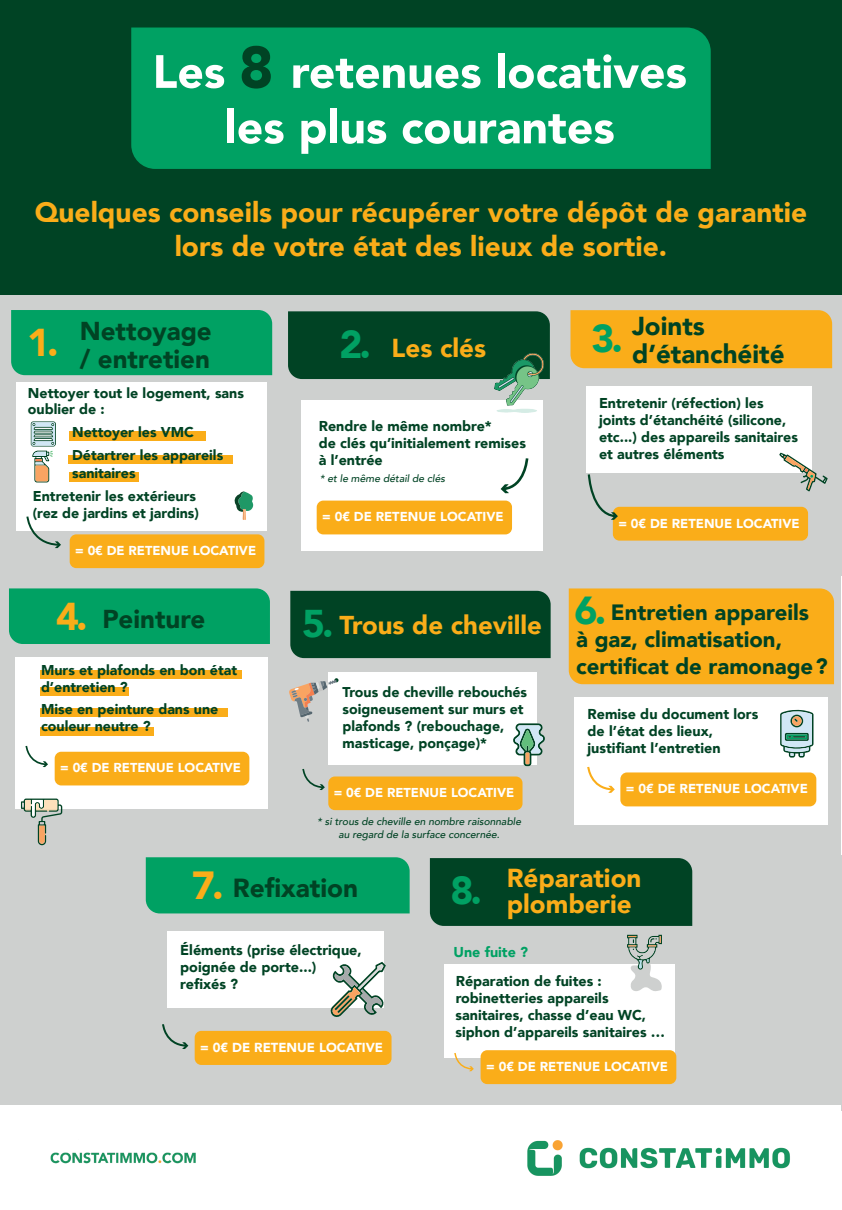
<style>
.page{position:relative;width:842px;height:1210px;background:#fff}
.page>*{position:absolute;margin:0;border:0;box-sizing:border-box;transform-origin:0 0}
.t1{font:900 39px "Avenir";color:#00a163}
.t2{font:900 38.8px "Avenir";color:#faad19}
.t3{font:900 28px/33.6px "Avenir";color:#faad19;text-align:center}
.t4{font:900 26.1px "Avenir";color:#004324}
.t5{font:900 26px/26px "Avenir";color:#faad19}
.t6{font:900 25.9px/28px "Avenir";color:#004324}
.t7{font:900 25.9px "Avenir";color:#faad19}
.t8{font:900 25.8px/28.4px "Avenir";color:#004324}
.t9{font:900 25.8px "Avenir";color:#faad19}
.t10{font:900 22.1px/26.8px "Avenir";color:#004324}
.t11{font:900 14.4px/17.2px "Avenir";color:#004324}
.t12{font:900 14.3px/17.1px "Avenir";color:#004324}
.t13{font:900 14.3px "Avenir";color:#00a163}
.t14{font:900 14.2px/17.1px "Avenir";color:#004324}
.t15{font:900 13.1px "Avenir";color:#fff}
.t16{font:900 13px "Avenir";color:#fff}
.t17{font:900 12.9px "Avenir";color:#fff}
.t18{font:italic 500 10.4px "Avenir";color:#004324}
.t19{font:italic 500 10.3px/12.4px "Avenir";color:#004324;text-align:center}
.s1{font-size:38.9px;color:#00a163}
.s2{font-size:38.8px;color:#faad19}
.s3{font-size:38.7px;color:#00a163}
.s4{font-size:39px;color:#00a163}
.s5{font-size:39.2px;color:#faad19}
</style>
<div class="page">
<div style="left:0;top:855px;width:842px;height:255px;background:#ced0cf"></div>
<div style="left:1px;top:0;width:841px;height:295px;background:#004324"></div>
<div style="left:131px;top:28px;width:580px;height:141px;background:#00a163"></div>
<svg style="left:156px;top:55px;width:68px;height:33px;background:#6dc9a6"></svg>
<svg style="left:242px;top:46px;width:29px;height:43px"></svg>
<svg style="left:293px;top:59px;width:187px;height:29px;background:#77ccab"></svg>
<div style="left:498px;top:53px;width:7px;height:35px;background:#fff"></div>
<svg style="left:509px;top:54px;width:177px;height:34px;background:#65c6a0"></svg>
<div style="left:227px;top:108px;width:7px;height:35px;background:#fff"></div>
<svg style="left:238px;top:120px;width:46px;height:24px"></svg>
<svg style="left:301px;top:120px;width:25px;height:34px"></svg>
<div style="left:330px;top:108px;width:7px;height:35px;background:#fff"></div>
<svg style="left:342px;top:120px;width:44px;height:24px"></svg>
<svg style="left:403px;top:114px;width:211px;height:30px;background:#71caa8"></svg>
<div style="left:1px;top:296px;width:280px;height:280px;background:#ced0cf"></div>
<div style="left:280px;top:296px;width:281px;height:281px;background:#ced0cf"></div>
<div style="left:16px;top:382px;width:250px;height:149px;background:#fff"></div>
<div style="left:301px;top:400px;width:242px;height:150px;background:#fff"></div>
<div style="left:69px;top:431px;width:136px;height:9px;background:#faad19"></div>
<div style="left:69px;top:455px;width:164px;height:9px;background:#faad19"></div>
<div style="left:69px;top:472px;width:69px;height:10px;background:#faad19"></div>
<div style="left:288px;top:311px;width:262px;height:68px;background:#004324"></div>
<div style="left:11px;top:310px;width:261px;height:65px;background:#00a163"></div>
<svg style="left:31px;top:421px;width:25px;height:61px"></svg>
<img style="left:494px;top:354px;width:50px;height:58px">
<svg style="left:26px;top:516px;width:35px;height:32px"></svg>
<svg style="left:234px;top:491px;width:19px;height:29px"></svg>
<div style="left:317px;top:500px;width:195px;height:34px;background:#faad19;border-radius:7px"></div>
<div style="left:70px;top:534px;width:194px;height:34px;background:#faad19;border-radius:7px"></div>
<svg style="left:501px;top:458px;width:28px;height:35px"></svg>
<div style="left:0;top:574px;width:280px;height:280px;background:#ced0cf"></div>
<div style="left:15px;top:657px;width:252px;height:151px;background:#fff"></div>
<div style="left:40px;top:670px;width:202px;height:8px;background:#faad19"></div>
<div style="left:41px;top:687px;width:88px;height:8px;background:#faad19"></div>
<div style="left:562px;top:295px;width:280px;height:281px;background:#ced0cf"></div>
<div style="left:586px;top:386px;width:226px;height:86px;background:#fff"></div>
<div style="left:570px;top:310px;width:262px;height:58px;background:#faad19"></div>
<div style="left:9px;top:588px;width:261px;height:56px;background:#00a163"></div>
<svg style="left:779px;top:453px;width:49px;height:38px"></svg>
<div style="left:41px;top:708px;width:187px;height:9px;background:#faad19"></div>
<div style="left:40px;top:727px;width:114px;height:8px;background:#faad19"></div>
<svg style="left:21px;top:798px;width:41px;height:47px"></svg>
<svg style="left:25px;top:745px;width:23px;height:22px"></svg>
<div style="left:613px;top:507px;width:195px;height:33px;background:#faad19;border-radius:7px"></div>
<svg style="left:587px;top:472px;width:31px;height:48px"></svg>
<div style="left:55px;top:751px;width:194px;height:34px;background:#faad19;border-radius:7px"></div>
<div style="left:279px;top:575px;width:280px;height:279px;background:#ced0cf"></div>
<div style="left:290px;top:591px;width:261px;height:67px;background:#004324"></div>
<div style="left:328px;top:672px;width:208px;height:92px;background:#fff"></div>
<svg style="left:289px;top:678px;width:49px;height:44px"></svg>
<svg style="left:512px;top:723px;width:33px;height:43px"></svg>
<svg style="left:302px;top:768px;width:23px;height:22px"></svg>
<div style="left:328px;top:776px;width:194px;height:34px;background:#faad19;border-radius:7px"></div>
<div style="left:559px;top:574px;width:282px;height:282px;background:#ced0cf"></div>
<div style="left:574px;top:697px;width:254px;height:128px;background:#fff"></div>
<div style="left:569px;top:588px;width:265px;height:96px;background:#faad19"></div>
<svg style="left:780px;top:709px;width:33px;height:48px;background:#9dbcb6"></svg>
<svg style="left:587px;top:766px;width:28px;height:27px"></svg>
<div style="left:620px;top:772px;width:196px;height:34px;background:#faad19;border-radius:7px"></div>
<div style="left:146px;top:857px;width:264px;height:56px;background:#00a163"></div>
<div style="left:167px;top:931px;width:216px;height:77px;background:#fff"></div>
<div style="left:430px;top:858px;width:262px;height:68px;background:#004324"></div>
<div style="left:445px;top:963px;width:230px;height:94px;background:#fff"></div>
<svg style="left:162px;top:1024px;width:26px;height:25px"></svg>
<svg style="left:453px;top:1053px;width:21px;height:18px"></svg>
<svg style="left:627px;top:934px;width:35px;height:57px"></svg>
<svg style="left:330px;top:961px;width:56px;height:56px"></svg>
<div style="left:195px;top:1030px;width:196px;height:35px;background:#faad19;border-radius:7px"></div>
<div style="left:481px;top:1050px;width:195px;height:34px;background:#faad19;border-radius:7px"></div>
<img style="left:0;top:1105px;width:841px;height:71px">
<h3 class="t3" style="left:35px;top:195px;width:774px">Quelques conseils pour récupérer votre dépôt de garantie lors de votre état des lieux de sortie.</h3>
<h3 class="t8" style="left:80px;top:316px;width:134px">Nettoyage / entretien</h3>
<h2 class="t2" style="left:27px;top:309px;width:33px">1.</h2>
<h3 class="t7" style="left:339px;top:325px;width:148px"><span class="s1">2.</span> Les clés</h3>
<p class="t14" style="left:28px;top:385px;width:218px;line-height:15.5px">Nettoyer tout le logement, sans oublier de :</p>
<p class="t12" style="left:319px;top:417px;width:209px">Rendre le même nombre*<br>de clés qu’initialement remises à l’entrée</p>
<p class="t14" style="left:72px;top:419px;width:153px;line-height:23.9px">Nettoyer les VMC<br>Détartrer les appareils</p>
<p class="t14" style="left:33px;top:460px;width:165px;line-height:23.7px;text-indent:39px">sanitaires<br>Entretenir les extérieurs</p>
<p class="t14" style="left:33px;top:504px;width:168px">(rez de jardins et jardins)</p>
<p class="t16" style="left:322px;top:505px;width:183px">= 0€ DE RETENUE LOCATIVE</p>
<p class="t17" style="left:75px;top:539px;width:182px">= 0€ DE RETENUE LOCATIVE</p>
<p class="t18" style="left:320px;top:472px;width:127px">* et le même détail de clés</p>
<h3 class="t8" style="left:56px;top:603px;width:151px"><span class="s2">4.</span> Peinture</h3>
<p class="t14" style="left:41px;top:661px;width:198px">Murs et plafonds en bon état d’entretien ?</p>
<p class="t14" style="left:41px;top:700px;width:179px">Mise en peinture dans une couleur neutre ?</p>
<p class="t17" style="left:60px;top:757px;width:182px">= 0€ DE RETENUE LOCATIVE</p>
<h3 class="t9" style="left:302px;top:603px;width:241px"><span class="s3">5.</span> Trous de cheville</h3>
<p class="t14" style="left:343px;top:683px;width:186px">Trous de cheville rebouchés soigneusement sur murs et plafonds ? (rebouchage, masticage, ponçage)*</p>
<p class="t17" style="left:334px;top:781px;width:182px">= 0€ DE RETENUE LOCATIVE</p>
<p class="t19" style="left:317px;top:815px;width:205px">* si trous de cheville en nombre raisonnable au regard de la surface concernée.</p>
<h3 class="t6" style="left:632px;top:311px;width:154px;text-indent:-41px"><span class="s1">3.</span> Joints d’étanchéité</h3>
<p class="t14" style="left:599px;top:394px;width:200px">Entretenir (réfection) les joints d’étanchéité (silicone, etc...) des appareils sanitaires et autres éléments</p>
<p class="t16" style="left:618px;top:512px;width:183px">= 0€ DE RETENUE LOCATIVE</p>
<h3 class="t10" style="left:575px;top:598px;width:255px"><span class="s4">6.</span> Entretien appareils<br>à gaz, climatisation, certificat de ramonage?</h3>
<p class="t12" style="left:588px;top:705px;width:172px">Remise du document lors de l’état des lieux, justifiant l’entretien</p>
<p class="t16" style="left:626px;top:777px;width:184px">= 0€ DE RETENUE LOCATIVE</p>
<h3 class="t4" style="left:192px;top:865px;width:168px"><span class="s5">7.</span> Refixation</h3>
<p class="t11" style="left:180px;top:940px;width:183px">Éléments (prise électrique, poignée de porte...) refixés ?</p>
<p class="t15" style="left:200px;top:1036px;width:184px">= 0€ DE RETENUE LOCATIVE</p>
<h1 class="t1" style="left:450px;top:857px;width:33px">8.</h1>
<h3 class="t5" style="left:507px;top:863px;width:136px">Réparation plomberie</h3>
<p class="t13" style="left:453px;top:939px;width:76px">Une fuite ?</p>
<p class="t12" style="left:455px;top:971px;width:211px">Réparation de fuites : robinetteries appareils sanitaires, chasse d’eau WC, siphon d’appareils sanitaires …</p>
<p class="t16" style="left:486px;top:1055px;width:183px">= 0€ DE RETENUE LOCATIVE</p>
</div>
